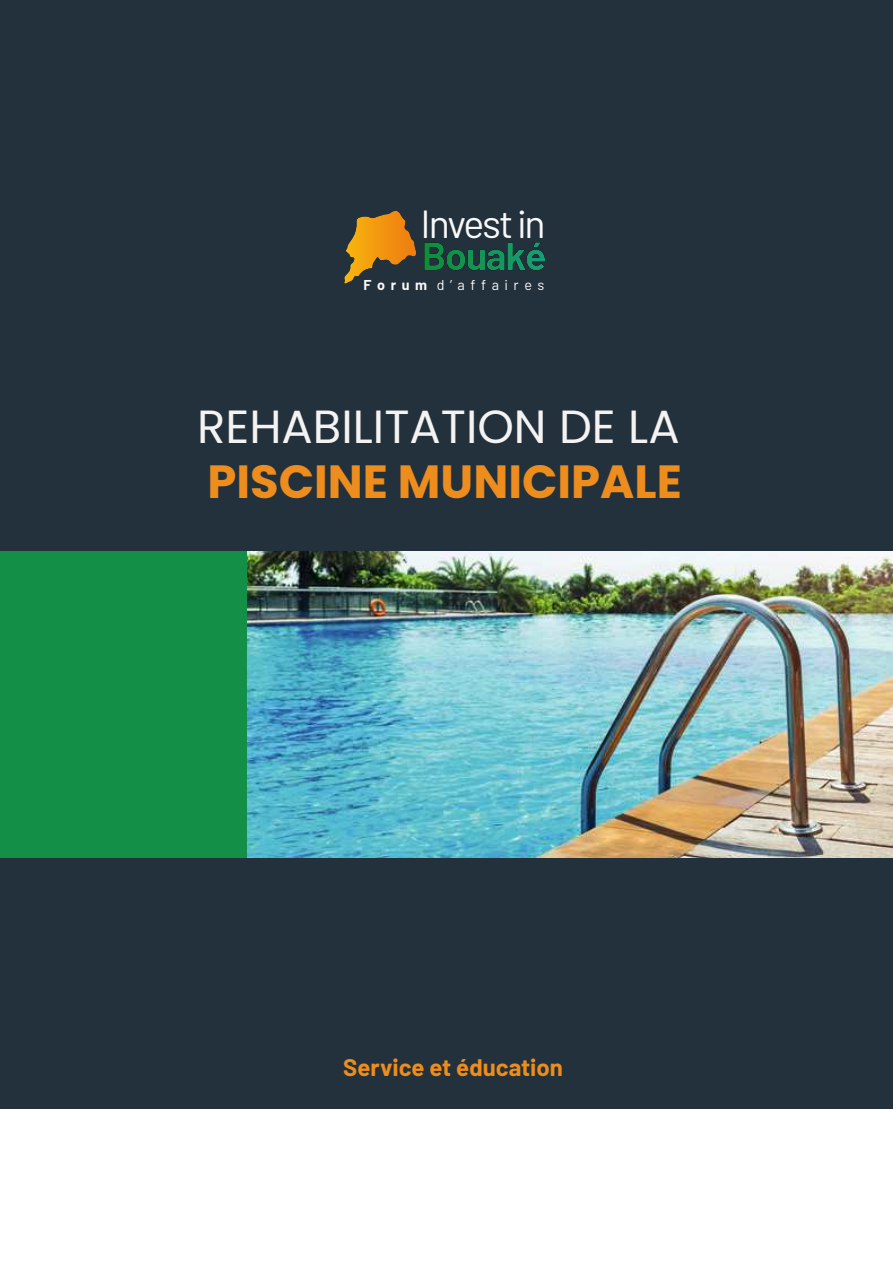
<style>
.page{position:relative;width:893px;height:1263px;background:#fff}
.page>*{position:absolute;margin:0;border:0;box-sizing:border-box;transform-origin:0 0}
.t1{font:46.5px "Poppins";color:#f4f3f2}
.t2{font:700 46.5px "Poppins";color:#ed8d1d}
.t3{font:39.3px "Barlow";letter-spacing:-.055em;color:#f9f9f9}
.t4{font:700 24px "Barlow";color:#ef8d1a}
.t5{font:14.4px "Barlow";color:#f9f9f9}
.s1{font-weight:700}
</style>
<div class="page">
<div style="left:0;top:0;width:892px;height:1263px;background:#23313c"></div>
<div style="left:0;top:1110px;width:892px;height:153px;background:#fff"></div>
<div style="left:0;top:552px;width:247px;height:306px;background:#138f47"></div>
<svg style="left:344px;top:211px;width:72px;height:73px"></svg>
<svg style="left:424px;top:242px;width:121px;height:28px"></svg>
<img style="left:247px;top:552px;width:646px;height:306px">
<p class="t3" style="left:421px;top:204px;width:127px">Invest in</p>
<p class="t5" style="left:364px;top:277px;width:182px"><span class="s1">F o r u m</span> d ’ a f f a i r e s</p>
<p class="t1" style="left:197px;top:400px;width:484px">REHABILITATION DE LA</p>
<p class="t2" style="left:207px;top:453px;width:476px">PISCINE MUNICIPALE</p>
<p class="t4" style="left:343px;top:1054px;width:221px">Service et éducation</p>
</div>
